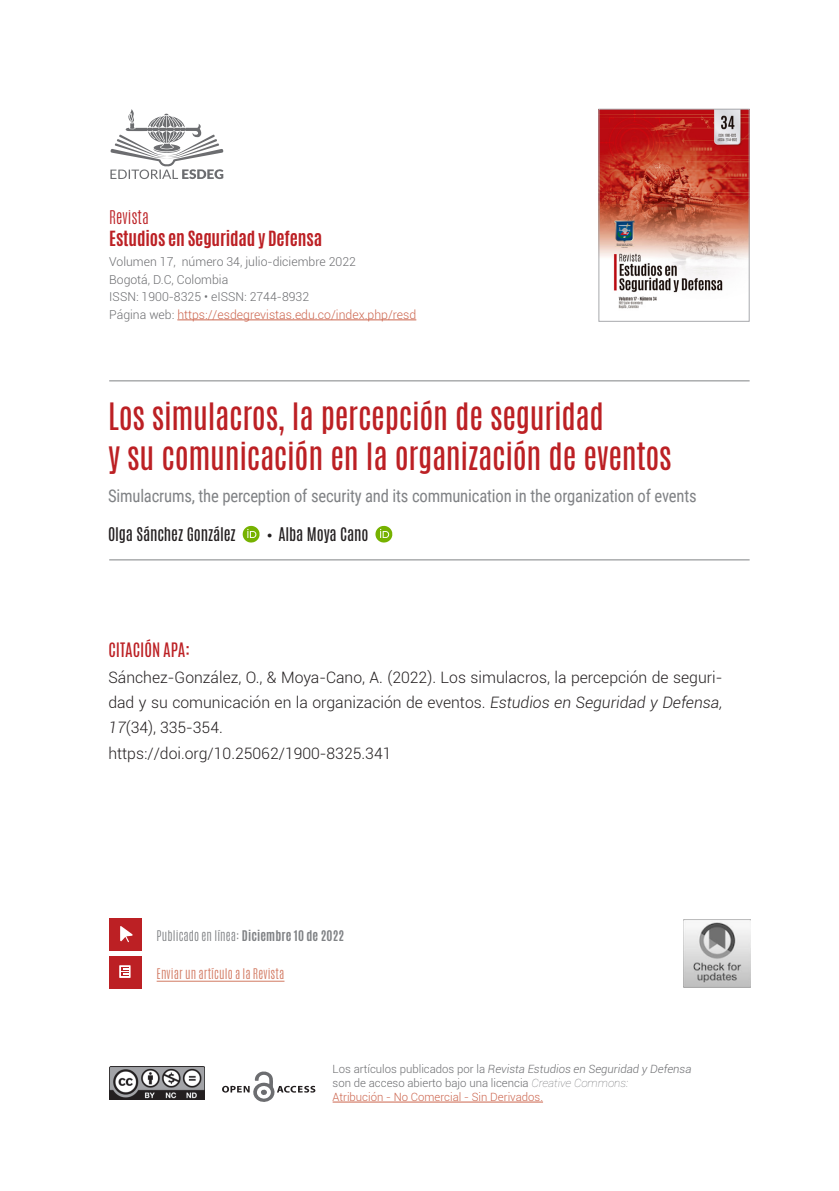
<style>
.page{position:relative;width:839px;height:1191px;background:#fff}
.page>*{position:absolute;margin:0;border:0;box-sizing:border-box;transform-origin:0 0}
.TITULO_ARTICULO{font:31.5px/40.2px "Antonio";letter-spacing:-.01em;color:#bc2024}
.t1{font:17.5px "Roboto Condensed";letter-spacing:-.01em;color:#808285;scale:.95 1}
.t2{font:700 17.5px "Antonio";letter-spacing:-.01em;color:#bc2024}
.PARRAFOS{font:16.62px "Antonio";color:#bc2024}
.PARRAFOS-2{font:300 15.75px/25.4px "Roboto";color:#231f20;text-align:justify}
.AUTOR{font:15.75px "Antonio";letter-spacing:-.01em;color:#231f20}
.t3{font:300 15.75px "Antonio";color:#bc2024}
.t4{font:300 12.25px "Roboto";color:#6c6d70}
.t5{font:300 12.25px "Roboto";color:#cc654e}
.t6{font:300 12.25px "Antonio";letter-spacing:.01em;color:#808285}
.t7{font:300 12.25px "Antonio";letter-spacing:.01em;color:#d27961}
.t8{font:300 11.38px/14px "Roboto";color:#6c6d70}
.t9{font:300 11.38px "Roboto";color:#cc654e}
.s1{color:#6c6d70}
.s2{font-family:"Abadi MT Std";font-weight:300}
.s3{font-style:italic}
.s4{font-weight:700}
.s5{font-weight:100;font-style:italic}
</style>
<div class="page">
<div style="left:109px;top:956px;width:32px;height:32px;background:#bc2024"></div>
<div style="left:109px;top:918px;width:32px;height:32px;background:#bc2024"></div>
<hr style="left:177px;top:319px;width:239px;height:1px;background:#cc654e">
<svg style="left:242px;top:526px;width:18px;height:16px"></svg>
<svg style="left:375px;top:526px;width:17px;height:16px"></svg>
<svg style="left:120px;top:926px;width:13px;height:16px"></svg>
<hr style="left:157px;top:981px;width:127px;height:1px;background:#d27961">
<hr style="left:332px;top:1101px;width:211px;height:1px;background:#cc654e">
<div style="left:119px;top:965px;width:11px;height:13px;background:#fff"></div>
<svg style="left:121px;top:967px;width:8px;height:9px"></svg>
<img style="left:110px;top:1066px;width:95px;height:33px">
<hr style="left:109px;top:380px;width:640px;height:1px;background:#808285">
<hr style="left:109px;top:559px;width:640px;height:1px;background:#808285">
<img style="left:600px;top:111px;width:147px;height:198px">
<div style="left:598px;top:109px;width:151px;height:212px;border:1px solid #a8a9ad"></div>
<svg style="left:110px;top:109px;width:113px;height:71px"></svg>
<svg style="left:222px;top:1071px;width:94px;height:31px"></svg>
<img style="left:683px;top:919px;width:67px;height:69px">
<p class="t3" style="left:109px;top:206px;width:41px">Revista</p>
<p class="t2" style="left:109px;top:226px;width:214px">Estudios en Seguridad y Defensa</p>
<p class="t4" style="left:109px;top:254px;width:248px">Volumen 17, número 34, julio-diciembre 2022</p>
<p class="t4" style="left:109px;top:271px;width:120px">Bogotá, D.C, Colombia</p>
<p class="t4" style="left:109px;top:289px;width:201px">ISSN: 1900-8325 • eISSN: 2744-8932</p>
<p class="t5" style="left:109px;top:306px;width:308px"><span class="s1">Página web:</span> https://esdegrevistas.edu.co/index.php/resd</p>
<p class="TITULO_ARTICULO" style="left:108px;top:396px;width:565px">Los simulacros, la percepción de seguridad<br>y su comunicación en la organización de eventos</p>
<p class="t1" style="left:108px;top:484px;width:621px">Simulacrums, the perception of security and its communication in the organization of events</p>
<p class="AUTOR" style="left:108px;top:523px;width:129px">Olga Sánchez González</p>
<p class="AUTOR" style="left:266px;top:523px;width:104px"><span class="s2">•</span> Alba Moya Cano</p>
<p class="PARRAFOS" style="left:108px;top:638px;width:83px">CITACIÓN APA:</p>
<p class="PARRAFOS-2" style="left:108px;top:663px;width:615px">Sánchez-González, O., &amp; Moya-Cano, A. (2022). Los simulacros, la percepción de seguri&shy;dad y su comunicación en la organización de eventos. <span class="s3">Estudios en Seguridad y Defensa, 17</span>(34), 335-354.</p>
<p class="PARRAFOS-2" style="left:108px;top:740px;width:284px">https://doi.org/10.25062/1900-8325.341</p>
<p class="t6" style="left:157px;top:927px;width:189px">Publicado en línea: <span class="s4">Diciembre 10 de 2022</span></p>
<p class="t7" style="left:157px;top:965px;width:129px">Enviar un artículo a la Revista</p>
<p class="t8" style="left:332px;top:1061px;width:360px">Los artículos publicados por la <span class="s3">Revista Estudios en Seguridad y Defensa </span>son de acceso abierto bajo una licencia <span class="s5">Creative Commons:</span></p>
<p class="t9" style="left:332px;top:1089px;width:212px">Atribución - No Comercial - Sin Derivados.</p>
</div>
